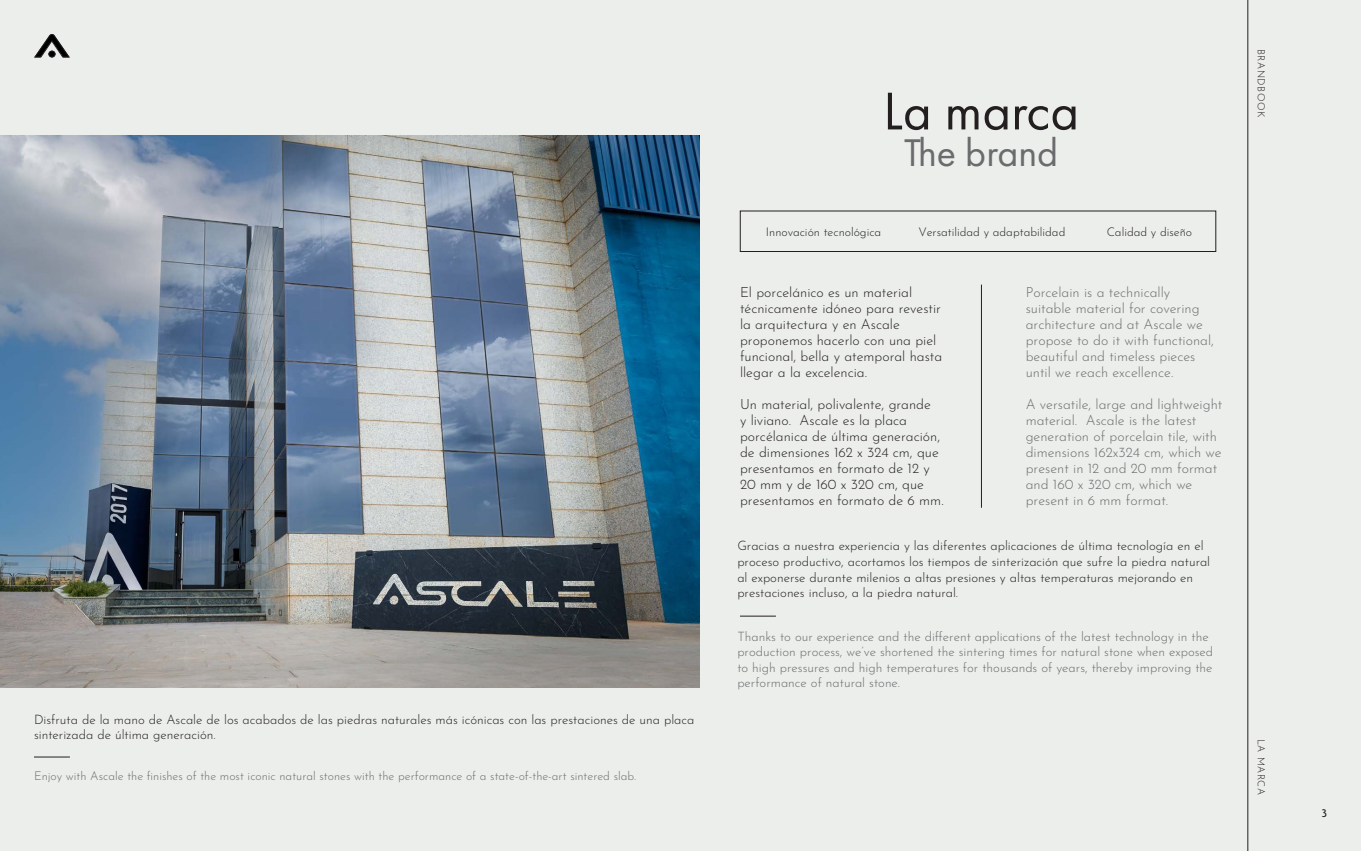
<style>
.page{position:relative;width:1361px;height:851px;background:#fff}
.page>*{position:absolute;margin:0;border:0;box-sizing:border-box;transform-origin:0 0}
.t1{font:55px "Futura Cyrillic";color:#231f20}
.t2{font:40px "Futura Cyrillic";letter-spacing:-.005em;color:#6b6b6e}
.t3{font:100 14px/16px "Josefin Sans";color:#231f20}
.t4{font:100 14px/16px "Josefin Sans";color:#6b6b6e}
.t5{font:100 13px/15.6px "Josefin Sans";color:#231f20}
.t6{font:100 13px/15.6px "Josefin Sans";color:#6b6b6e}
.t7{font:100 12px "Josefin Sans";color:#6b6b6e}
.t8{font:100 12px "Josefin Sans";color:#231f20}
.t9{font:500 12px "Agenda";color:#231f20}
.t10{font:100 10px "Josefin Sans";letter-spacing:.05em;color:#231f20}
</style>
<div class="page">
<div style="left:0;top:0;width:1361px;height:850px;background:#ebeeea"></div>
<svg style="left:33px;top:33px;width:37px;height:25px"></svg>
<div style="left:48px;top:51px;width:7px;height:6px;background:#000001;border-radius:50%"></div>
<div style="left:48px;top:51px;width:8px;height:6px;border:1px solid #231f20;border-radius:50%"></div>
<div style="left:740px;top:211px;width:476px;height:41px;border:1px solid #231f20"></div>
<hr style="left:981px;top:284px;width:1px;height:223px;background:#231f20">
<img style="left:0;top:135px;width:699px;height:552px">
<hr style="left:740px;top:616px;width:36px;height:1px;background:#231f20">
<hr style="left:34px;top:756px;width:36px;height:1px;background:#231f20">
<hr style="left:1247px;top:0;width:1px;height:850px;background:#231f20">
<p class="t5" style="left:34px;top:710px;width:662px">Disfruta de la mano de Ascale de los acabados de las piedras naturales más icónicas con las prestaciones de una placa sinterizada de última generación.</p>
<p class="t7" style="left:34px;top:766px;width:604px">Enjoy with Ascale the finishes of the most iconic natural stones with the performance of a state-of-the-art sintered slab.</p>
<p class="t1" style="left:883px;top:80px;width:198px">La marca</p>
<p class="t2" style="left:904px;top:130px;width:156px">The brand</p>
<p class="t8" style="left:766px;top:223px;width:117px">Innovación tecnológica</p>
<p class="t8" style="left:918px;top:222px;width:149px">Versatilidad y adaptabilidad</p>
<p class="t8" style="left:1106px;top:222px;width:87px">Calidad y diseño</p>
<p class="t3" style="left:740px;top:283px;width:204px">El porcelánico es un material técnicamente idóneo para revestir la arquitectura y en Ascale proponemos hacerlo con una piel funcional, bella y atemporal hasta llegar a la excelencia.</p>
<p class="t3" style="left:740px;top:395px;width:205px">Un material, polivalente, grande<br>y liviano. Ascale es la placa porcélanica de última generación, de dimensiones 162 x 324 cm, que presentamos en formato de 12 y<br>20 mm y de 160 x 320 cm, que presentamos en formato de 6 mm.</p>
<p class="t4" style="left:1025px;top:283px;width:190px">Porcelain is a technically suitable material for covering architecture and at Ascale we propose to do it with functional, beautiful and timeless pieces until we reach excellence.</p>
<p class="t4" style="left:1025px;top:395px;width:198px">A versatile, large and lightweight material. Ascale is the latest generation of porcelain tile, with dimensions 162x324 cm, which we present in 12 and 20 mm format and 160 x 320 cm, which we present in 6 mm format.</p>
<p class="t5" style="left:737px;top:537px;width:474px">Gracias a nuestra experiencia y las diferentes aplicaciones de última tecnología en el proceso productivo, acortamos los tiempos de sinterización que sufre la piedra natural al exponerse durante milenios a altas presiones y altas temperaturas mejorando en prestaciones incluso, a la piedra natural.</p>
<p class="t6" style="left:737px;top:627px;width:477px">Thanks to our experience and the different applications of the latest technology in the production process, we’ve shortened the sintering times for natural stone when exposed to high pressures and high temperatures for thousands of years, thereby improving the performance of natural stone.</p>
<p class="t10" style="left:1269px;top:49px;width:70px;rotate:90deg">BRANDBOOK</p>
<p class="t10" style="left:1269px;top:738px;width:58px;rotate:90deg">LA MARCA</p>
<p class="t9" style="left:1321px;top:806px;width:7px">3</p>
</div>
